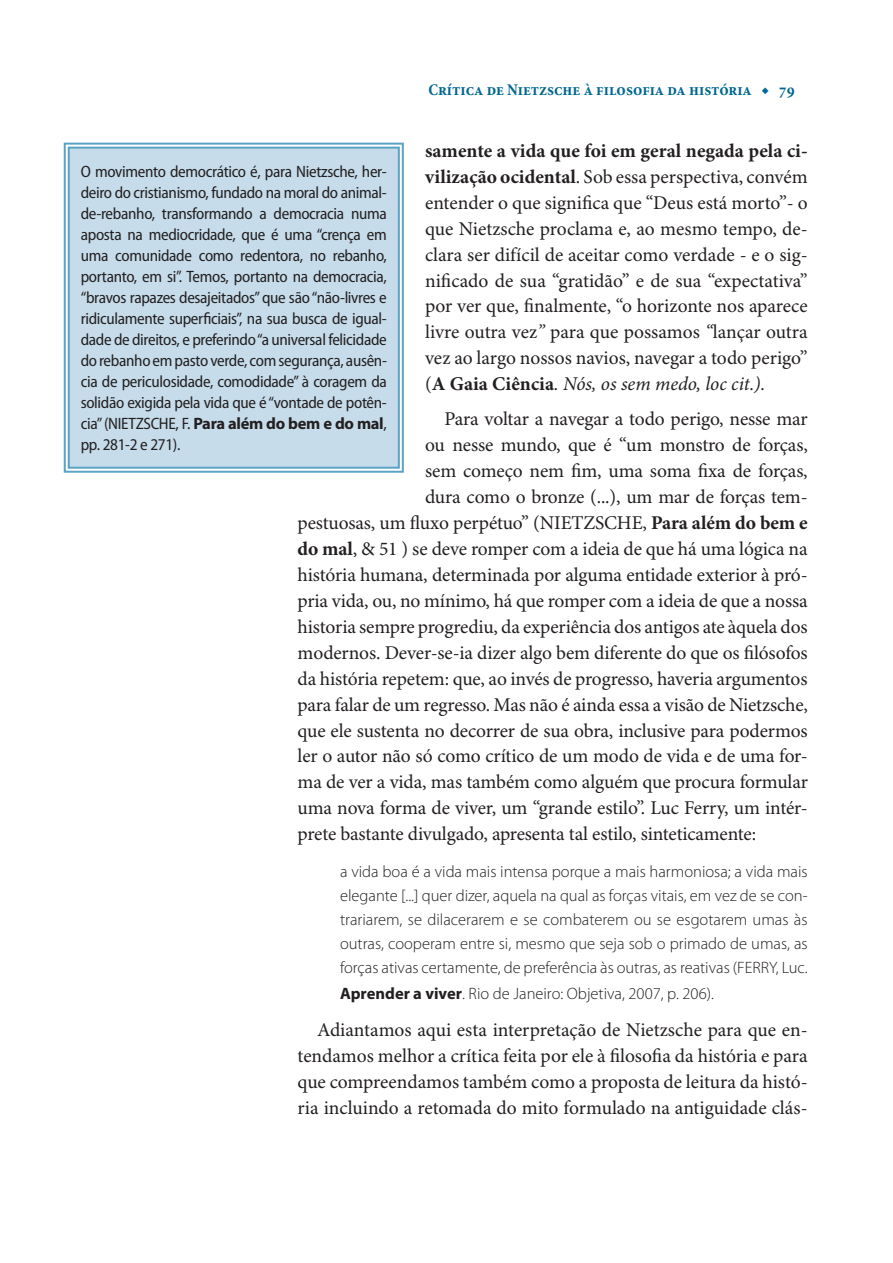
<style>
.page{position:relative;width:893px;height:1263px;background:#fff}
.page>*{position:absolute;margin:0;border:0;box-sizing:border-box;transform-origin:0 0}
.t1{font:19.5px/26px "Minion Pro";letter-spacing:-.01em;color:#231f20;text-align:justify}
.t2{font:semi-condensed 16.5px/21px "Myriad Pro";letter-spacing:-.02em;color:#231f20;text-align:justify}
.t3{font:300 16.5px/24px "Myriad Pro";color:#231f20;text-align:justify}
.t4{font:700 condensed 16.5px "Minion Pro";color:#006792}
.s1{font-weight:700}
.s2{font-style:italic}
.s3{font-weight:700;font-stretch:normal}
</style>
<div class="page">
<svg style="left:63px;top:142px;width:341px;height:331px;background:#a0cadc"></svg>
<div style="left:67px;top:146px;width:334px;height:324px;background:#c6dcea"></div>
<p class="t4" style="left:428px;top:80px;width:342px">Crítica de Nietzsche à filosofia da história ◆</p>
<p class="t1" style="left:425px;top:139px;width:384px"><span class="s1">samente a vida que foi em geral negada pela ci&shy;vilização ocidental</span>. Sob essa perspectiva, convém entender o que significa que “Deus está morto”- o que Nietzsche proclama e, ao mesmo tempo, de&shy;clara ser difícil de aceitar como verdade - e o sig&shy;nificado de sua “gratidão” e de sua “expectativa” por ver que, finalmente, “o horizonte nos aparece livre outra vez<span class="s2">”</span> para que possamos <span class="s2">“</span>lançar outra vez ao largo nossos navios, navegar a todo perigo” (<span class="s1">A Gaia Ciência</span><span class="s2">. Nós, os sem medo, loc cit.).</span></p>
<p class="t1" style="left:445px;top:408px;width:364px">Para voltar a navegar a todo perigo, nesse mar</p>
<p class="t1" style="left:425px;top:434px;width:384px">ou nesse mundo, que é “um monstro de forças,</p>
<p class="t1" style="left:425px;top:460px;width:384px">sem começo nem fim, uma soma fixa de forças,</p>
<p class="t1" style="left:425px;top:485px;width:384px">dura como o bronze (...), um mar de forças tem-</p>
<p class="t1" style="left:298px;top:511px;width:511px">pestuosas, um fluxo perpétuo” (NIETZSCHE, <span class="s1">Para além do bem e</span></p>
<p class="t1" style="left:298px;top:537px;width:511px"><span class="s1">do mal</span>, &amp; 51 ) se deve romper com a ideia de que há uma lógica na</p>
<p class="t1" style="left:298px;top:563px;width:511px">história humana, determinada por alguma entidade exterior à pró-</p>
<p class="t1" style="left:298px;top:589px;width:512px">pria vida, ou, no mínimo, há que romper com a ideia de que a nossa</p>
<p class="t1" style="left:298px;top:615px;width:512px">historia sempre progrediu, da experiência dos antigos ate àquela dos</p>
<p class="t1" style="left:298px;top:641px;width:512px">modernos. Dever-se-ia dizer algo bem diferente do que os filósofos</p>
<p class="t1" style="left:298px;top:667px;width:511px">da história repetem: que, ao invés de progresso, haveria argumentos</p>
<p class="t1" style="left:298px;top:693px;width:512px">para falar de um regresso. Mas não é ainda essa a visão de Nietzsche,</p>
<p class="t1" style="left:298px;top:719px;width:512px">que ele sustenta no decorrer de sua obra, inclusive para podermos</p>
<p class="t1" style="left:298px;top:745px;width:512px">ler o autor não só como crítico de um modo de vida e de uma for-</p>
<p class="t1" style="left:298px;top:771px;width:512px">ma de ver a vida, mas também como alguém que procura formular</p>
<p class="t1" style="left:298px;top:797px;width:512px">uma nova forma de viver, um “grande estilo”. Luc Ferry, um intér-</p>
<p class="t1" style="left:298px;top:823px;width:460px">prete bastante divulgado, apresenta tal estilo, sinteticamente:</p>
<p class="t3" style="left:340px;top:861px;width:469px">a vida boa é a vida mais intensa porque a mais harmoniosa; a vida mais elegante [...] quer dizer, aquela na qual as forças vitais, em vez de se con&shy;trariarem, se dilacerarem e se combaterem ou se esgotarem umas às outras, cooperam entre si, mesmo que seja sob o primado de umas, as forças ativas certamente, de preferência às outras, as reativas (FERRY, Luc.</p>
<p class="t3" style="left:340px;top:983px;width:375px"><span class="s1">Aprender a viver</span>. Rio de Janeiro: Objetiva, 2007, p. 206).</p>
<p class="t1" style="left:298px;top:1018px;width:512px;text-indent:19px">Adiantamos aqui esta interpretação de Nietzsche para que en&shy;tendamos melhor a crítica feita por ele à filosofia da história e para que compreendamos também como a proposta de leitura da histó&shy;ria incluindo a retomada do mito formulado na antiguidade clás-</p>
<p class="t2" style="left:81px;top:162px;width:308px">O movimento democrático é, para Nietzsche, her&shy;deiro do cristianismo, fundado na moral do animal&shy;de-rebanho, transformando a democracia numa aposta na mediocridade, que é uma “crença em uma comunidade como redentora, no rebanho, portanto, em si”. Temos, portanto na democracia, “bravos rapazes desajeitados” que são “não-livres e ridiculamente superficiais”, na sua busca de igual&shy;dade de direitos, e preferindo “a universal felicidade do rebanho em pasto verde, com segurança, ausên&shy;cia de periculosidade, comodidade” à coragem da solidão exigida pela vida que é “vontade de potên&shy;cia” (NIETZSCHE, F. <span class="s3">Para além do bem e do mal</span>, pp. 281-2 e 271).</p>
</div>
